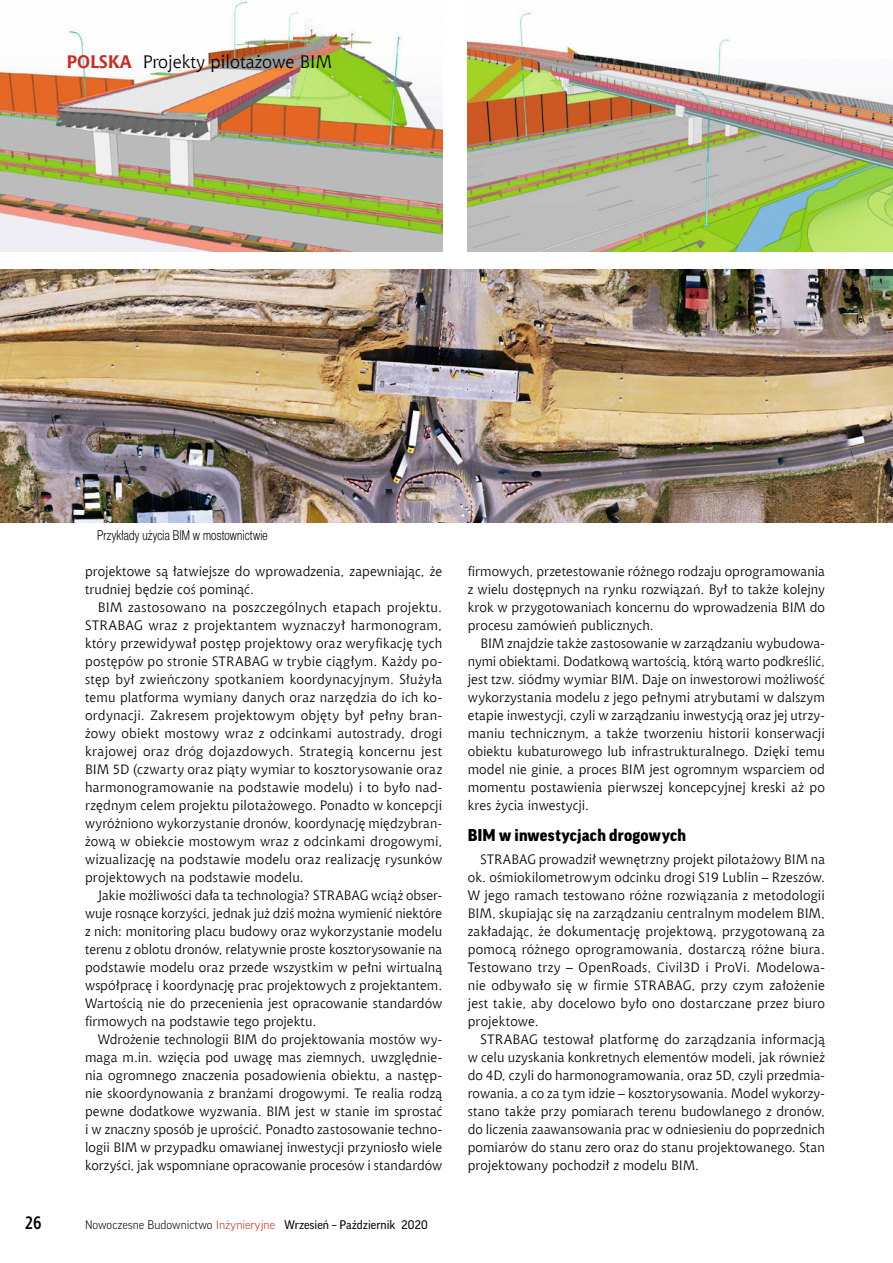
<style>
.page{position:relative;width:893px;height:1263px;background:#fff}
.page>*{position:absolute;margin:0;border:0;box-sizing:border-box;transform-origin:0 0}
.t1{font:18px "Chianti EU";color:#000}
.t2{font:700 18px "Aerton Cnd EFN";color:#000}
.srodtytuly{font:900 16.5px "Good Pro";letter-spacing:.01em;color:#000}
.text_podstawowy{font:13.5px/18px "Chianti EU";letter-spacing:.005em;color:#000;text-align:justify}
.podpos_zdjecia_2{font:13.5px "Switzer Cnd EFN Light";letter-spacing:.015em;color:#000;scale:.9 1}
.t3{font:12px "Good Pro";color:#000}
.s1{font-weight:700;color:#cb2a1d}
.s2{font-weight:300}
.s3{font-weight:300;color:#cb2a1d}
</style>
<div class="page">
<img style="left:0;top:1px;width:442px;height:250px">
<img style="left:0;top:269px;width:893px;height:253px">
<img style="left:468px;top:12px;width:425px;height:239px">
<p class="t1" style="left:66px;top:51px;width:267px"><span class="s1">POLSKA</span> Projekty pilotażowe BIM</p>
<p class="podpos_zdjecia_2" style="left:97px;top:527px;width:191px">Przykłady użycia BIM w mostownictwie</p>
<p class="text_podstawowy" style="left:85px;top:562px;width:359px">projektowe są łatwiejsze do wprowadzenia, zapewniając, że trudniej będzie coś pominąć.</p>
<p class="text_podstawowy" style="left:85px;top:598px;width:359px;text-indent:13px">BIM zastosowano na poszczególnych etapach projektu.<br>STRABAG wraz z projektantem wyznaczył harmonogram, który przewidywał postęp projektowy oraz weryfikację tych postępów po stronie STRABAG w trybie ciągłym. Każdy po&shy;stęp był zwieńczony spotkaniem koordynacyjnym. Służyła temu platforma wymiany danych oraz narzędzia do ich ko&shy;ordynacji. Zakresem projektowym objęty był pełny bran&shy;żowy obiekt mostowy wraz z odcinkami autostrady, drogi krajowej oraz dróg dojazdowych. Strategią koncernu jest BIM 5D (czwarty oraz piąty wymiar to kosztorysowanie oraz harmonogramowanie na podstawie modelu) i to było nad&shy;rzędnym celem projektu pilotażowego. Ponadto w koncepcji wyróżniono wykorzystanie dronów, koordynację międzybran&shy;żową w obiekcie mostowym wraz z odcinkami drogowymi, wizualizację na podstawie modelu oraz realizację rysunków projektowych na podstawie modelu.</p>
<p class="text_podstawowy" style="left:85px;top:886px;width:359px;text-indent:13px">Jakie możliwości dała ta technologia? STRABAG wciąż obser&shy;wuje rosnące korzyści, jednak już dziś można wymienić niektóre z nich: monitoring placu budowy oraz wykorzystanie modelu terenu z oblotu dronów, relatywnie proste kosztorysowanie na podstawie modelu oraz przede wszystkim w pełni wirtualną współpracę i koordynację prac projektowych z projektantem.<br>Wartością nie do przecenienia jest opracowanie standardów firmowych na podstawie tego projektu.</p>
<p class="text_podstawowy" style="left:85px;top:1030px;width:359px;text-indent:13px">Wdrożenie technologii BIM do projektowania mostów wy&shy;maga m.in. wzięcia pod uwagę mas ziemnych, uwzględnie&shy;nia ogromnego znaczenia posadowienia obiektu, a następ&shy;nie skoordynowania z branżami drogowymi. Te realia rodzą pewne dodatkowe wyzwania. BIM jest w stanie im sprostać i w znaczny sposób je uprościć. Ponadto zastosowanie techno&shy;logii BIM w przypadku omawianej inwestycji przyniosło wiele korzyści, jak wspomniane opracowanie procesów i standardów</p>
<p class="t2" style="left:25px;top:1212px;width:18px">26</p>
<p class="t3" style="left:85px;top:1218px;width:344px"><span class="s2">Nowoczesne Budownictwo</span> <span class="s3">Inżynieryjne</span> Wrzesień – Październik 2020</p>
<p class="text_podstawowy" style="left:468px;top:562px;width:359px">firmowych, przetestowanie różnego rodzaju oprogramowania z wielu dostępnych na rynku rozwiązań. Był to także kolejny krok w przygotowaniach koncernu do wprowadzenia BIM do procesu zamówień publicznych.</p>
<p class="text_podstawowy" style="left:468px;top:634px;width:359px;text-indent:13px">BIM znajdzie także zastosowanie w zarządzaniu wybudowa&shy;nymi obiektami. Dodatkową wartością, którą warto podkreślić, jest tzw. siódmy wymiar BIM. Daje on inwestorowi możliwość wykorzystania modelu z jego pełnymi atrybutami w dalszym etapie inwestycji, czyli w zarządzaniu inwestycją oraz jej utrzy&shy;maniu technicznym, a także tworzeniu historii konserwacji obiektu kubaturowego lub infrastrukturalnego. Dzięki temu model nie ginie, a proces BIM jest ogromnym wsparciem od momentu postawienia pierwszej koncepcyjnej kreski aż po kres życia inwestycji.</p>
<p class="srodtytuly" style="left:468px;top:826px;width:220px">BIM w inwestycjach drogowych</p>
<p class="text_podstawowy" style="left:468px;top:850px;width:359px;text-indent:13px">STRABAG prowadził wewnętrzny projekt pilotażowy BIM na ok. ośmiokilometrowym odcinku drogi S19 Lublin – Rzeszów.<br>W jego ramach testowano różne rozwiązania z metodologii BIM, skupiając się na zarządzaniu centralnym modelem BIM, zakładając, że dokumentację projektową, przygotowaną za pomocą różnego oprogramowania, dostarczą różne biura.<br>Testowano trzy – OpenRoads, Civil3D i ProVi. Modelowa&shy;nie odbywało się w firmie STRABAG, przy czym założenie jest takie, aby docelowo było ono dostarczane przez biuro projektowe.</p>
<p class="text_podstawowy" style="left:468px;top:1030px;width:359px;text-indent:13px">STRABAG testował platformę do zarządzania informacją w celu uzyskania konkretnych elementów modeli, jak również do 4D, czyli do harmonogramowania, oraz 5D, czyli przedmia&shy;rowania, a co za tym idzie – kosztorysowania. Model wykorzy&shy;stano także przy pomiarach terenu budowlanego z dronów, do liczenia zaawansowania prac w odniesieniu do poprzednich pomiarów do stanu zero oraz do stanu projektowanego. Stan projektowany pochodził z modelu BIM.</p>
</div>
